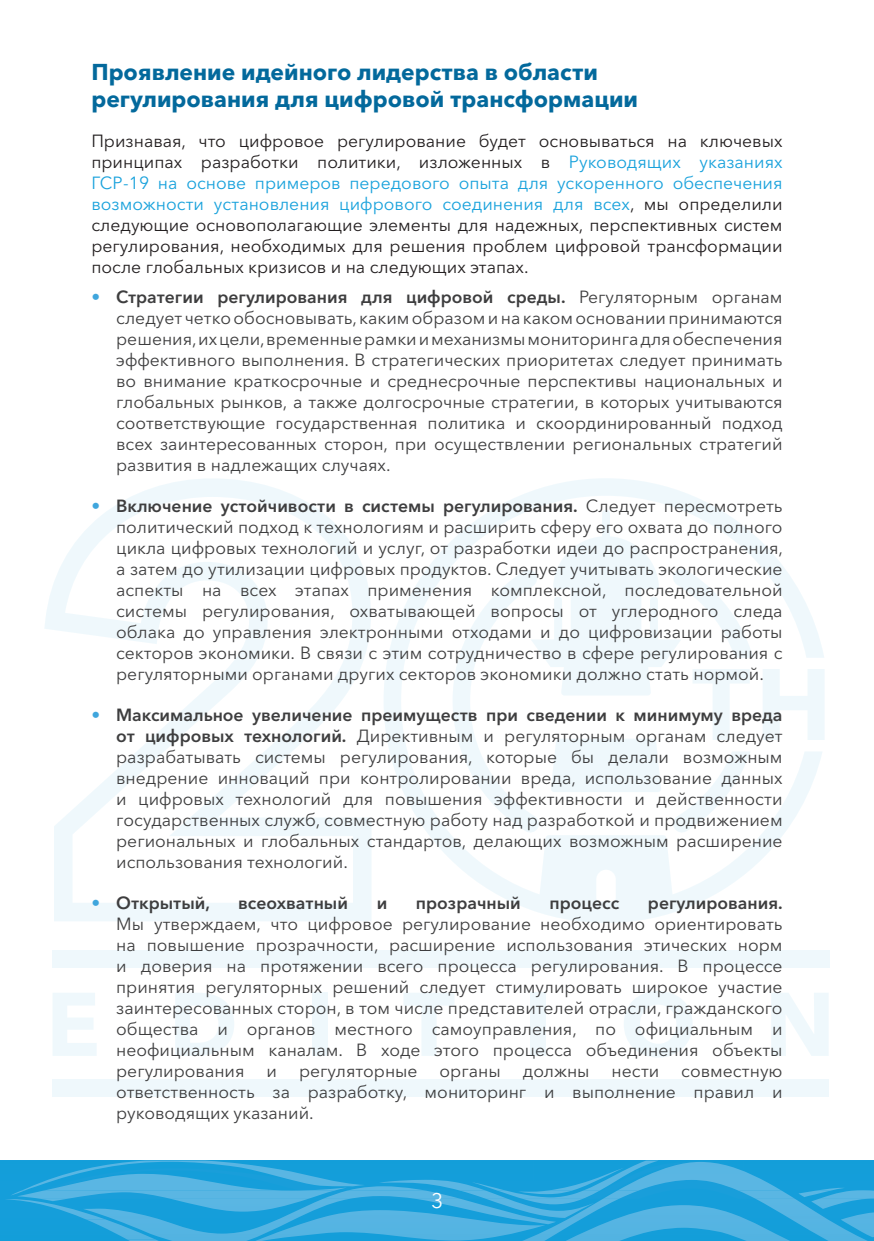
<style>
.page{position:relative;width:874px;height:1241px;background:#fff}
.page>*{position:absolute;margin:0;border:0;box-sizing:border-box;transform-origin:0 0}
.titr-1{font:700 22.75px/26.2px "Avenir Next W1 G";color:#03699c}
.t1{font:21px "Avenir Next W1 G";color:#fff}
.t2{font:17.5px/21px "Avenir Next W1 G";color:#3e3e3f;text-align:justify}
.text{font:17.5px/21px "Avenir Next W1 G";color:#231f20;text-align:justify}
.t3{font:600 17.5px "Avenir Next W1 G";color:#3e3e3f}
.s1{color:#19a2dc}
.s2{color:#3fa6dd}
.s3{font-weight:600}
.s4{font-weight:400;color:#3fa6dd}
</style>
<div class="page">
<div style="left:0;top:1160px;width:873px;height:81px;background:#149eda"></div>
<div style="left:471px;top:1160px;width:187px;height:29px;background:#149eda"></div>
<img style="left:21px;top:1160px;width:344px;height:29px">
<img style="left:546px;top:1167px;width:70px;height:22px">
<img style="left:815px;top:1187px;width:29px;height:2px">
<img style="left:347px;top:1185px;width:32px;height:4px">
<img style="left:379px;top:1179px;width:107px;height:10px">
<img style="left:43px;top:1173px;width:304px;height:16px">
<svg style="left:11px;top:1189px;width:862px;height:9px"></svg>
<img style="left:616px;top:1161px;width:165px;height:29px">
<img style="left:0;top:1236px;width:51px;height:4px">
<img style="left:4px;top:1198px;width:79px;height:20px">
<img style="left:83px;top:1198px;width:362px;height:42px">
<img style="left:41px;top:1198px;width:267px;height:13px">
<img style="left:445px;top:1198px;width:428px;height:42px">
<div style="left:52px;top:1079px;width:776px;height:17px;background:#eff8fc"></div>
<div style="left:52px;top:950px;width:777px;height:18px;background:#eff8fc"></div>
<svg style="left:45px;top:479px;width:326px;height:442px"></svg>
<svg style="left:53px;top:993px;width:44px;height:62px"></svg>
<svg style="left:175px;top:993px;width:59px;height:62px"></svg>
<div style="left:312px;top:992px;width:16px;height:63px;background:#eff8fc"></div>
<svg style="left:404px;top:993px;width:50px;height:62px"></svg>
<div style="left:529px;top:992px;width:16px;height:63px;background:#eff8fc"></div>
<svg style="left:624px;top:991px;width:68px;height:66px"></svg>
<svg style="left:771px;top:993px;width:57px;height:62px"></svg>
<svg style="left:384px;top:478px;width:440px;height:444px"></svg>
<svg style="left:452px;top:509px;width:301px;height:324px"></svg>
<svg style="left:762px;top:669px;width:62px;height:71px"></svg>
<p class="titr-1" style="left:91px;top:57px;width:548px">Проявление идейного лидерства в области регулирования для цифровой трансформации</p>
<p class="text" style="left:91px;top:128px;width:692px">Признавая, что цифровое регулирование будет основываться на ключевых принципах разработки политики, изложенных в <span class="s1">Руководящих указаниях ГСР-19 на основе примеров передового опыта для ускоренного обеспечения возможности установления цифрового соединения для всех</span>, мы определили следующие основополагающие элементы для надежных, перспективных систем регулирования, необходимых для решения проблем цифровой трансформации после глобальных кризисов и на следующих этапах.</p>
<p class="t2" style="left:116px;top:284px;width:667px;text-indent:-25px"><span class="s2">•</span> <span class="s3">Стратегии регулирования для цифровой среды.</span> Регуляторным органам следует четко обосновывать, каким образом и на каком основании принимаются решения, их цели, временные рамки и механизмы мониторинга для обеспечения эффективного выполнения. В стратегических приоритетах следует принимать во внимание краткосрочные и среднесрочные перспективы национальных и глобальных рынков, а также долгосрочные стратегии, в которых учитываются соответствующие государственная политика и скоординированный подход всех заинтересованных сторон, при осуществлении региональных стратегий развития в надлежащих случаях.</p>
<p class="t2" style="left:116px;top:493px;width:668px;text-indent:-25px"><span class="s2">•</span> <span class="s3">Включение устойчивости в системы регулирования.</span> Следует пересмотреть политический подход к технологиям и расширить сферу его охвата до полного цикла цифровых технологий и услуг, от разработки идеи до распространения, а затем до утилизации цифровых продуктов. Следует учитывать экологические аспекты на всех этапах применения комплексной, последовательной системы регулирования, охватывающей вопросы от углеродного следа облака до управления электронными отходами и до цифровизации работы секторов экономики. В связи с этим сотрудничество в сфере регулирования с регуляторными органами других секторов экономики должно стать нормой.</p>
<p class="t2" style="left:116px;top:702px;width:667px;text-indent:-25px"><span class="s2">•</span> <span class="s3">Максимальное увеличение преимуществ при сведении к минимуму вреда от цифровых технологий.</span> Директивным и регуляторным органам следует разрабатывать системы регулирования, которые бы делали возможным внедрение инноваций при контролировании вреда, использование данных и цифровых технологий для повышения эффективности и действенности государственных служб, совместную работу над разработкой и продвижением региональных и глобальных стандартов, делающих возможным расширение использования технологий.</p>
<p class="t3" style="left:91px;top:888px;width:120px"><span class="s4">•</span> Открытый,</p>
<p class="t3" style="left:238px;top:888px;width:111px">всеохватный</p>
<p class="t3" style="left:376px;top:888px;width:12px">и</p>
<p class="t3" style="left:415px;top:888px;width:106px">прозрачный</p>
<p class="t3" style="left:549px;top:888px;width:71px">процесс</p>
<p class="t2" style="left:116px;top:890px;width:667px;text-indent:531px"><span class="s3">регулирования.<br></span>Мы утверждаем, что цифровое регулирование необходимо ориентировать на повышение прозрачности, расширение использования этических норм и доверия на протяжении всего процесса регулирования. В процессе принятия регуляторных решений следует стимулировать широкое участие заинтересованных сторон, в том числе представителей отрасли, гражданского общества и органов местного самоуправления, по официальным и неофициальным каналам. В ходе этого процесса объединения объекты регулирования</p>
<p class="t2" style="left:116px;top:1058px;width:667px;text-indent:565px">совместную ответственность за разработку, мониторинг и выполнение правил и руководящих указаний.</p>
<p class="t2" style="left:266px;top:1058px;width:12px">и</p>
<p class="t2" style="left:299px;top:1058px;width:120px">регуляторные</p>
<p class="t2" style="left:439px;top:1058px;width:63px">органы</p>
<p class="t2" style="left:522px;top:1058px;width:68px">должны</p>
<p class="t2" style="left:611px;top:1058px;width:49px">нести</p>
<p class="t1" style="left:431px;top:1183px;width:14px">3</p>
</div>
